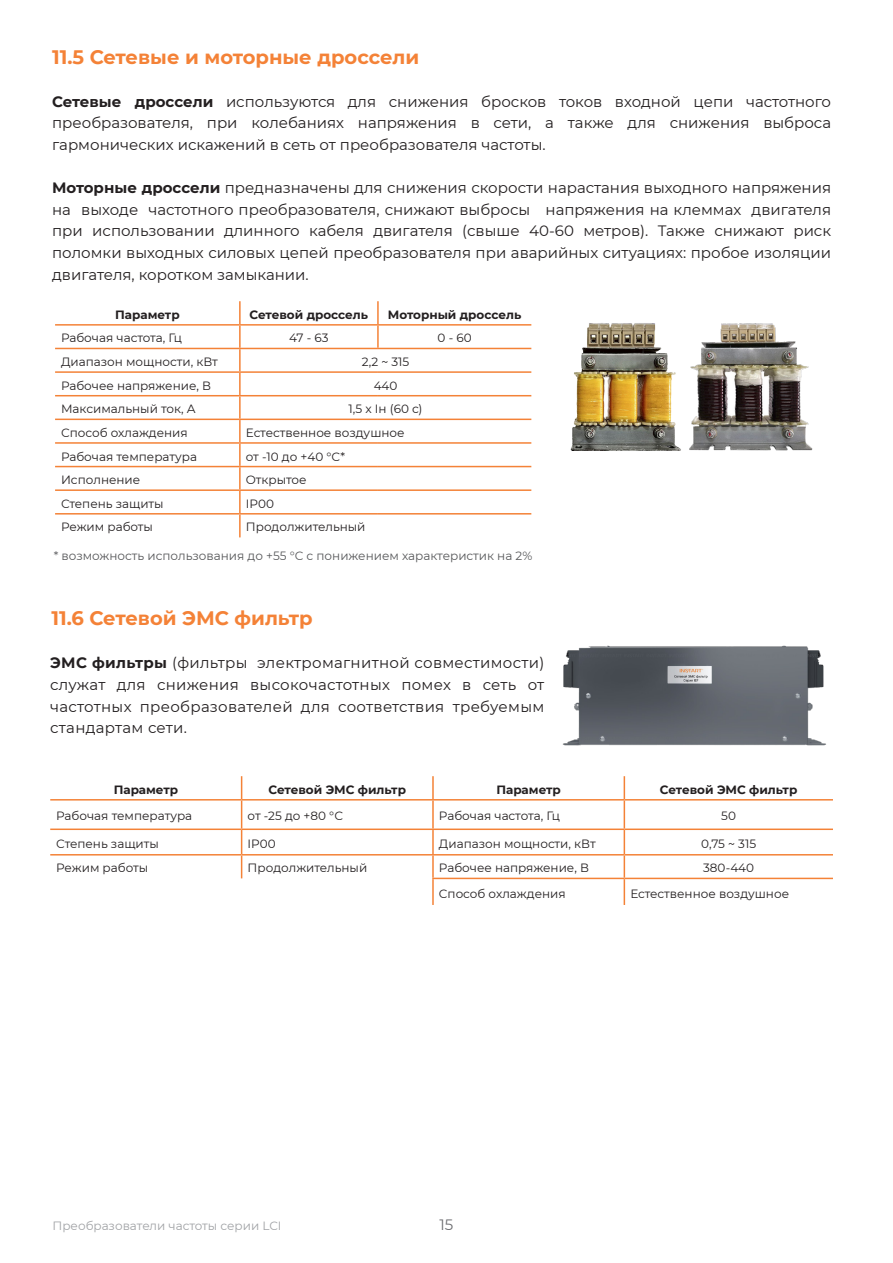
<style>
.page{position:relative;width:893px;height:1263px;background:#fff}
.page>*{position:absolute;margin:0;border:0;box-sizing:border-box;transform-origin:0 0}
.ПодзагЖИР{font:700 19.5px "Montserrat";color:#f48237}
.txt_black{font:15px/21.6px "Montserrat";color:#231f20;text-align:justify}
.t1{font:15px "Montserrat";color:#6c6d70}
.Таблица_центр{font:12px "Montserrat";color:#231f20}
.ТекстТабЛев8{font:12px "Montserrat";color:#231f20}
.ТаблЦентрЖИР9{font:700 12px "Montserrat";color:#231f20}
.Сноски{font:12px "Montserrat";color:#57585a}
.t2{font:12px "Montserrat";color:#a1a3a6}
.s1{font-weight:700}
</style>
<div class="page">
<hr style="left:433px;top:799px;width:191px;height:1px;background:#f48237">
<hr style="left:433px;top:828px;width:191px;height:2px;background:#f48237">
<hr style="left:433px;top:854px;width:191px;height:1px;background:#f48237">
<hr style="left:624px;top:854px;width:209px;height:1px;background:#f48237">
<hr style="left:432px;top:878px;width:192px;height:1px;background:#f48237">
<hr style="left:624px;top:878px;width:209px;height:1px;background:#f48237">
<svg style="left:624px;top:830px;width:1px;height:75px"></svg>
<hr style="left:50px;top:799px;width:192px;height:1px;background:#f48237">
<hr style="left:242px;top:799px;width:191px;height:1px;background:#f48237">
<hr style="left:50px;top:828px;width:192px;height:2px;background:#f48237">
<hr style="left:242px;top:828px;width:191px;height:2px;background:#f48237">
<hr style="left:50px;top:854px;width:192px;height:1px;background:#f48237">
<hr style="left:242px;top:854px;width:191px;height:1px;background:#f48237">
<svg style="left:241px;top:776px;width:1px;height:102px"></svg>
<hr style="left:432px;top:776px;width:2px;height:23px;background:#f48237">
<hr style="left:432px;top:800px;width:2px;height:28px;background:#f48237">
<hr style="left:432px;top:830px;width:2px;height:24px;background:#f48237">
<hr style="left:432px;top:855px;width:2px;height:23px;background:#f48237">
<hr style="left:432px;top:879px;width:2px;height:26px;background:#f48237">
<img style="left:510px;top:645px;width:323px;height:185px">
<hr style="left:239px;top:301px;width:2px;height:23px;background:#f48237">
<hr style="left:377px;top:301px;width:2px;height:23px;background:#f48237">
<hr style="left:55px;top:324px;width:185px;height:2px;background:#f48237">
<hr style="left:240px;top:324px;width:138px;height:2px;background:#f48237">
<hr style="left:239px;top:326px;width:2px;height:22px;background:#f48237">
<hr style="left:378px;top:324px;width:153px;height:2px;background:#f48237">
<hr style="left:377px;top:326px;width:2px;height:22px;background:#f48237">
<hr style="left:55px;top:348px;width:185px;height:1px;background:#f48237">
<hr style="left:240px;top:348px;width:138px;height:1px;background:#f48237">
<hr style="left:239px;top:349px;width:2px;height:22px;background:#f48237">
<hr style="left:378px;top:348px;width:153px;height:1px;background:#f48237">
<hr style="left:55px;top:371px;width:185px;height:2px;background:#f48237">
<hr style="left:240px;top:371px;width:138px;height:2px;background:#f48237">
<hr style="left:239px;top:373px;width:2px;height:22px;background:#f48237">
<hr style="left:378px;top:371px;width:153px;height:2px;background:#f48237">
<hr style="left:55px;top:395px;width:185px;height:1px;background:#f48237">
<hr style="left:240px;top:395px;width:138px;height:1px;background:#f48237">
<hr style="left:239px;top:396px;width:2px;height:23px;background:#f48237">
<hr style="left:378px;top:395px;width:153px;height:1px;background:#f48237">
<hr style="left:55px;top:419px;width:185px;height:1px;background:#f48237">
<hr style="left:240px;top:419px;width:138px;height:1px;background:#f48237">
<hr style="left:239px;top:420px;width:2px;height:22px;background:#f48237">
<hr style="left:378px;top:419px;width:153px;height:1px;background:#f48237">
<hr style="left:55px;top:442px;width:185px;height:2px;background:#f48237">
<hr style="left:240px;top:442px;width:138px;height:2px;background:#f48237">
<hr style="left:239px;top:444px;width:2px;height:22px;background:#f48237">
<hr style="left:378px;top:442px;width:153px;height:2px;background:#f48237">
<hr style="left:55px;top:466px;width:185px;height:1px;background:#f48237">
<hr style="left:240px;top:466px;width:138px;height:1px;background:#f48237">
<hr style="left:239px;top:467px;width:2px;height:22px;background:#f48237">
<hr style="left:378px;top:466px;width:153px;height:1px;background:#f48237">
<hr style="left:55px;top:489px;width:185px;height:2px;background:#f48237">
<hr style="left:240px;top:489px;width:138px;height:2px;background:#f48237">
<hr style="left:239px;top:491px;width:2px;height:22px;background:#f48237">
<hr style="left:378px;top:489px;width:153px;height:2px;background:#f48237">
<hr style="left:55px;top:513px;width:185px;height:1px;background:#f48237">
<hr style="left:240px;top:513px;width:138px;height:1px;background:#f48237">
<hr style="left:239px;top:514px;width:2px;height:23px;background:#f48237">
<hr style="left:378px;top:513px;width:153px;height:1px;background:#f48237">
<img style="left:531px;top:323px;width:126px;height:145px">
<img style="left:657px;top:323px;width:156px;height:128px">
<p class="ПодзагЖИР" style="left:52px;top:43px;width:369px">11.5 Сетевые и моторные дроссели</p>
<p class="txt_black" style="left:52px;top:90px;width:780px"><span class="s1">Сетевые дроссели</span> используются для снижения бросков токов входной цепи частотного преобразователя, при колебаниях напряжения в сети, а также для снижения выброса гармонических искажений в сеть от преобразователя частоты.</p>
<p class="txt_black" style="left:52px;top:177px;width:780px"><span class="s1">Моторные дроссели</span> предназначены для снижения скорости нарастания выходного напряжения на выходе частотного преобразователя, снижают выбросы напряжения на клеммах двигателя при использовании длинного кабеля двигателя (свыше 40-60 метров). Также снижают риск поломки выходных силовых цепей преобразователя при аварийных ситуациях: пробое изоляции двигателя, коротком замыкании.</p>
<p class="ТаблЦентрЖИР9" style="left:115px;top:306px;width:66px">Параметр</p>
<p class="ТаблЦентрЖИР9" style="left:250px;top:306px;width:120px">Сетевой дроссель</p>
<p class="ТаблЦентрЖИР9" style="left:388px;top:306px;width:135px">Моторный дроссель</p>
<p class="Таблица_центр" style="left:61px;top:330px;width:123px">Рабочая частота, Гц</p>
<p class="Таблица_центр" style="left:289px;top:330px;width:41px">47 - 63</p>
<p class="Таблица_центр" style="left:438px;top:330px;width:36px">0 - 60</p>
<p class="Таблица_центр" style="left:61px;top:354px;width:158px">Диапазон мощности, кВт</p>
<p class="Таблица_центр" style="left:362px;top:354px;width:49px">2,2 ~ 315</p>
<p class="Таблица_центр" style="left:61px;top:377px;width:152px">Рабочее напряжение, В</p>
<p class="Таблица_центр" style="left:374px;top:377px;width:25px">440</p>
<p class="Таблица_центр" style="left:61px;top:401px;width:136px">Максимальный ток, А</p>
<p class="Таблица_центр" style="left:349px;top:401px;width:75px">1,5 х Iн (60 с)</p>
<p class="Таблица_центр" style="left:61px;top:424px;width:128px">Способ охлаждения</p>
<p class="Таблица_центр" style="left:246px;top:424px;width:160px">Естественное воздушное</p>
<p class="Таблица_центр" style="left:61px;top:448px;width:138px">Рабочая температура</p>
<p class="Таблица_центр" style="left:246px;top:448px;width:101px">от -10 до +40 °С*</p>
<p class="Таблица_центр" style="left:61px;top:472px;width:81px">Исполнение</p>
<p class="Таблица_центр" style="left:246px;top:472px;width:62px">Открытое</p>
<p class="Таблица_центр" style="left:61px;top:495px;width:104px">Степень защиты</p>
<p class="Таблица_центр" style="left:246px;top:495px;width:30px">IP00</p>
<p class="Таблица_центр" style="left:61px;top:519px;width:93px">Режим работы</p>
<p class="Таблица_центр" style="left:246px;top:519px;width:121px">Продолжительный</p>
<p class="Сноски" style="left:54px;top:548px;width:480px">* возможность использования до +55 °С с понижением характеристик на 2%</p>
<p class="ПодзагЖИР" style="left:51px;top:604px;width:263px">11.6 Сетевой ЭМС фильтр</p>
<p class="txt_black" style="left:50px;top:652px;width:495px"><span class="s1">ЭМС фильтры</span> (фильтры электромагнитной совместимости) служат для снижения высокочастотных помех в сеть от частотных преобразователей для соответствия требуемым стандартам сети.</p>
<p class="ТаблЦентрЖИР9" style="left:114px;top:781px;width:66px">Параметр</p>
<p class="ТаблЦентрЖИР9" style="left:269px;top:781px;width:139px">Сетевой ЭМС фильтр</p>
<p class="ТаблЦентрЖИР9" style="left:496px;top:781px;width:66px">Параметр</p>
<p class="ТаблЦентрЖИР9" style="left:660px;top:781px;width:139px">Сетевой ЭМС фильтр</p>
<p class="ТекстТабЛев8" style="left:56px;top:808px;width:138px">Рабочая температура</p>
<p class="Таблица_центр" style="left:248px;top:808px;width:97px">от -25 до +80 °С</p>
<p class="ТекстТабЛев8" style="left:439px;top:808px;width:123px">Рабочая частота, Гц</p>
<p class="Таблица_центр" style="left:721px;top:808px;width:16px">50</p>
<p class="ТекстТабЛев8" style="left:56px;top:835px;width:104px">Степень защиты</p>
<p class="Таблица_центр" style="left:248px;top:835px;width:30px">IP00</p>
<p class="ТекстТабЛев8" style="left:439px;top:835px;width:158px">Диапазон мощности, кВт</p>
<p class="Таблица_центр" style="left:701px;top:835px;width:56px">0,75 ~ 315</p>
<p class="ТекстТабЛев8" style="left:56px;top:860px;width:93px">Режим работы</p>
<p class="Таблица_центр" style="left:248px;top:860px;width:121px">Продолжительный</p>
<p class="ТекстТабЛев8" style="left:439px;top:860px;width:152px">Рабочее напряжение, В</p>
<p class="Таблица_центр" style="left:703px;top:860px;width:52px">380-440</p>
<p class="ТекстТабЛев8" style="left:439px;top:885px;width:128px">Способ охлаждения</p>
<p class="Таблица_центр" style="left:630px;top:885px;width:160px">Естественное воздушное</p>
<p class="t2" style="left:52px;top:1217px;width:231px">Преобразователи частоты серии LCI</p>
<p class="t1" style="left:440px;top:1214px;width:15px">15</p>
</div>
